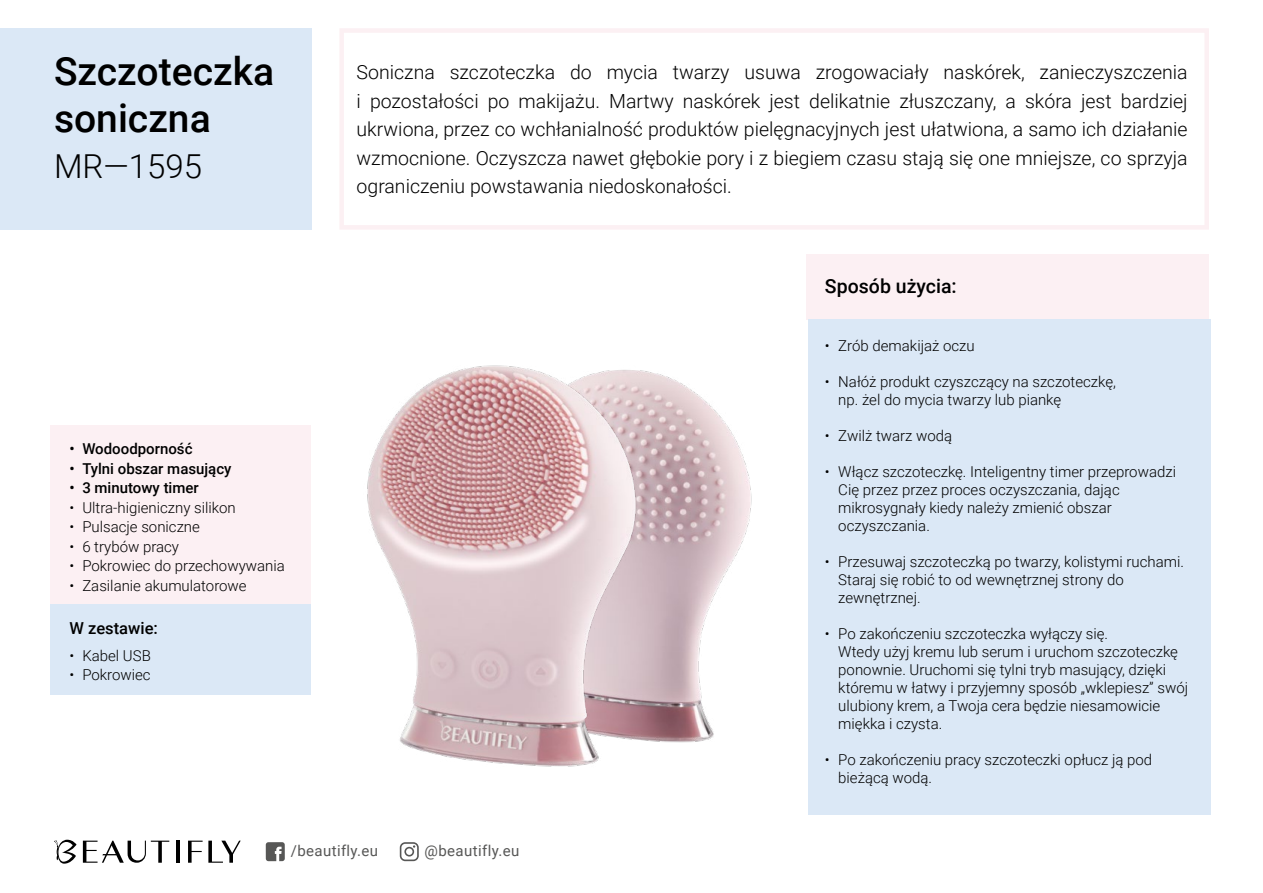
<style>
.page{position:relative;width:1263px;height:893px;background:#fff}
.page>*{position:absolute;margin:0;border:0;box-sizing:border-box;transform-origin:0 0}
.t1{font:500 39px/46.8px "Roboto";color:#000}
.t2{font:300 33px "Roboto";color:#000}
.t3{font:300 19.5px/28.5px "Roboto";color:#000;text-align:justify}
.t4{font:500 19.5px "Roboto";color:#000}
.t5{font:500 16.5px "Roboto";color:#000}
.t6{font:300 15px/18px "Roboto";color:#000}
.t7{font:500 15px "Roboto";color:#000}
.t8{font:15px "Roboto";letter-spacing:.025em;color:#575756}
</style>
<div class="page">
<svg style="left:266px;top:842px;width:19px;height:19px"></svg>
<svg style="left:400px;top:842px;width:19px;height:19px"></svg>
<hr style="left:176px;top:841px;width:4px;height:22px;background:#000">
<svg style="left:83px;top:841px;width:86px;height:22px"></svg>
<svg style="left:188px;top:841px;width:53px;height:22px"></svg>
<svg style="left:54px;top:840px;width:22px;height:24px"></svg>
<div style="left:0;top:28px;width:311px;height:202px;background:#dbe8f6"></div>
<div style="left:50px;top:425px;width:261px;height:180px;background:#fcf0f3"></div>
<div style="left:50px;top:605px;width:261px;height:90px;background:#dbe8f6"></div>
<div style="left:339px;top:28px;width:870px;height:202px;border:4px solid #fcf0f3"></div>
<img style="left:673px;top:379px;width:79px;height:364px">
<img style="left:367px;top:365px;width:306px;height:402px">
<div style="left:807px;top:255px;width:402px;height:65px;background:#fcf0f3"></div>
<div style="left:808px;top:319px;width:402px;height:495px;background:#dbe8f6"></div>
<h1 class="t1" style="left:54px;top:46px;width:222px">Szczoteczka soniczna</h1>
<h2 class="t2" style="left:54px;top:143px;width:150px">MR—1595</h2>
<p class="t7" style="left:70px;top:438px;width:124px">• Wodoodporność</p>
<p class="t7" style="left:70px;top:458px;width:163px">• Tylni obszar masujący</p>
<p class="t7" style="left:70px;top:477px;width:131px">• 3 minutowy timer</p>
<p class="t6" style="left:70px;top:498px;width:168px">• Ultra-higieniczny silikon</p>
<p class="t6" style="left:70px;top:517px;width:132px">• Pulsacje soniczne</p>
<p class="t6" style="left:70px;top:537px;width:111px">• 6 trybów pracy</p>
<p class="t6" style="left:70px;top:556px;width:217px">• Pokrowiec do przechowywania</p>
<p class="t6" style="left:70px;top:576px;width:179px">• Zasilanie akumulatorowe</p>
<p class="t5" style="left:70px;top:616px;width:90px">W zestawie:</p>
<p class="t6" style="left:70px;top:646px;width:83px">• Kabel USB</p>
<p class="t6" style="left:70px;top:665px;width:83px">• Pokrowiec</p>
<p class="t3" style="left:357px;top:57px;width:833px">Soniczna szczoteczka do mycia twarzy usuwa zrogowaciały naskórek, zanieczyszczenia i pozostałości po makijażu. Martwy naskórek jest delikatnie złuszczany, a skóra jest bardziej ukrwiona, przez co wchłanialność produktów pielęgnacyjnych jest ułatwiona, a samo ich działanie wzmocnione. Oczyszcza nawet głębokie pory i z biegiem czasu stają się one mniejsze, co sprzyja ograniczeniu powstawania niedoskonałości.</p>
<h3 class="t4" style="left:825px;top:272px;width:133px">Sposób użycia:</h3>
<p class="t6" style="left:825px;top:336px;width:6px">•</p>
<p class="t6" style="left:825px;top:372px;width:6px">•</p>
<p class="t6" style="left:825px;top:426px;width:6px">•</p>
<p class="t6" style="left:825px;top:462px;width:6px">•</p>
<p class="t6" style="left:825px;top:552px;width:6px">•</p>
<p class="t6" style="left:825px;top:624px;width:6px">•</p>
<p class="t6" style="left:825px;top:750px;width:6px">•</p>
<p class="t6" style="left:838px;top:336px;width:138px">Zrób demakijaż oczu</p>
<p class="t6" style="left:838px;top:372px;width:279px">Nałóż produkt czyszczący na szczoteczkę, np. żel do mycia twarzy lub piankę</p>
<p class="t6" style="left:838px;top:426px;width:111px">Zwilż twarz wodą</p>
<p class="t6" style="left:838px;top:462px;width:339px">Włącz szczoteczkę. Inteligentny timer przeprowadzi Cię przez przez proces oczyszczania, dając mikrosygnały kiedy należy zmienić obszar oczyszczania.</p>
<p class="t6" style="left:838px;top:552px;width:347px">Przesuwaj szczoteczką po twarzy, kolistymi ruchami.<br>Staraj się robić to od wewnętrznej strony do zewnętrznej.</p>
<p class="t6" style="left:838px;top:624px;width:351px">Po zakończeniu szczoteczka wyłączy się.<br>Wtedy użyj kremu lub serum i uruchom szczoteczkę ponownie. Uruchomi się tylni tryb masujący, dzięki któremu w łatwy i przyjemny sposób „wklepiesz” swój ulubiony krem, a Twoja cera będzie niesamowicie miękka i czysta.</p>
<p class="t6" style="left:838px;top:750px;width:315px">Po zakoń czeniu pracy szczoteczki opłucz ją pod bieżącą wodą.</p>
<p class="t8" style="left:291px;top:840px;width:89px">/beautifly.eu</p>
<p class="t8" style="left:425px;top:840px;width:96px">@beautifly.eu</p>
</div>
